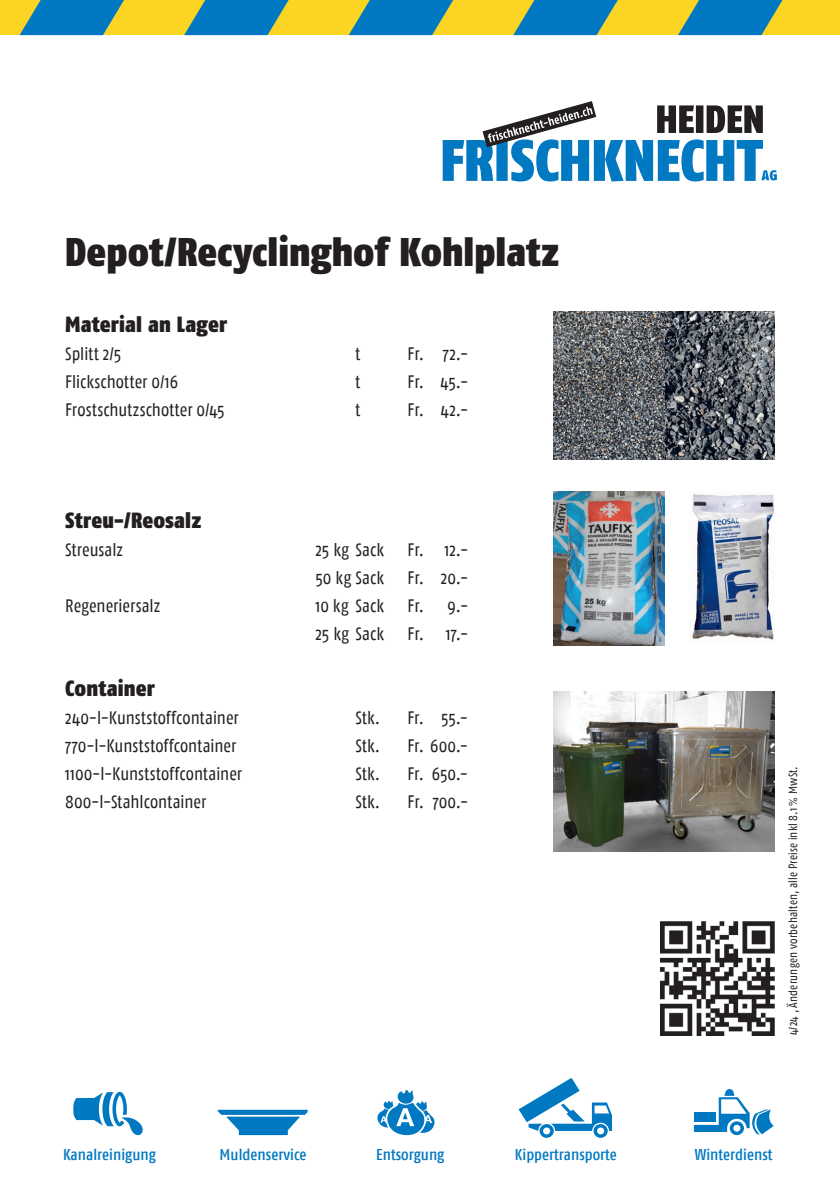
<style>
.page{position:relative;width:840px;height:1191px;background:#fff}
.page>*{position:absolute;margin:0;border:0;box-sizing:border-box;transform-origin:0 0}
.Titel{font:900 40px "Fago Co";color:#231f20}
.Grundtext{font:900 22px "Fago Co";letter-spacing:.01em;color:#231f20}
.Grundtext-2{font:18px "Fago Co";letter-spacing:.005em;color:#231f20}
.t1{font:500 15.6px "Fago Co";color:#0079c2}
.Untertitel{font:12px "Fago Co";letter-spacing:.015em;color:#231f20}
.s1{font-family:"Futura PT"}
</style>
<div class="page">
<div style="left:0;top:0;width:839px;height:35px;background:#fcd424"></div>
<svg style="left:20px;top:0;width:763px;height:35px"></svg>
<svg style="left:518px;top:1078px;width:93px;height:59px"></svg>
<svg style="left:73px;top:1091px;width:70px;height:44px"></svg>
<svg style="left:218px;top:1109px;width:89px;height:26px"></svg>
<svg style="left:377px;top:1090px;width:57px;height:45px"></svg>
<svg style="left:693px;top:1089px;width:80px;height:46px"></svg>
<svg style="left:442px;top:101px;width:334px;height:80px"></svg>
<img style="left:660px;top:921px;width:114px;height:114px">
<img style="left:553px;top:312px;width:221px;height:147px">
<img style="left:553px;top:692px;width:221px;height:159px">
<img style="left:553px;top:492px;width:110px;height:153px">
<img style="left:692px;top:494px;width:82px;height:146px">
<p class="Titel" style="left:65px;top:227px;width:495px">Depot/Recyclinghof Kohlplatz</p>
<p class="Grundtext" style="left:65px;top:311px;width:163px">Material an Lager</p>
<p class="Grundtext-2" style="left:65px;top:343px;width:57px">Splitt 2/5</p>
<p class="Grundtext-2" style="left:355px;top:343px;width:6px">t</p>
<p class="Grundtext-2" style="left:407px;top:343px;width:62px">Fr. 72.-</p>
<p class="Grundtext-2" style="left:65px;top:371px;width:114px">Flickschotter 0/16</p>
<p class="Grundtext-2" style="left:355px;top:371px;width:6px">t</p>
<p class="Grundtext-2" style="left:407px;top:371px;width:62px">Fr. 45.-</p>
<p class="Grundtext-2" style="left:65px;top:399px;width:161px">Frostschutzschotter 0/45</p>
<p class="Grundtext-2" style="left:355px;top:399px;width:6px">t</p>
<p class="Grundtext-2" style="left:407px;top:399px;width:62px">Fr. 42.-</p>
<p class="Grundtext" style="left:65px;top:507px;width:138px">Streu-/Reosalz</p>
<p class="Grundtext-2" style="left:65px;top:539px;width:59px">Streusalz</p>
<p class="Grundtext-2" style="left:315px;top:539px;width:70px">25 kg Sack</p>
<p class="Grundtext-2" style="left:407px;top:539px;width:62px">Fr. 12.-</p>
<p class="Grundtext-2" style="left:315px;top:567px;width:70px">50 kg Sack</p>
<p class="Grundtext-2" style="left:407px;top:567px;width:62px">Fr. 20.-</p>
<p class="Grundtext-2" style="left:65px;top:595px;width:96px">Regeneriersalz</p>
<p class="Grundtext-2" style="left:315px;top:595px;width:70px">10 kg Sack</p>
<p class="Grundtext-2" style="left:407px;top:595px;width:62px">Fr. 9.-</p>
<p class="Grundtext-2" style="left:315px;top:623px;width:70px">25 kg Sack</p>
<p class="Grundtext-2" style="left:407px;top:623px;width:62px">Fr. 17.-</p>
<p class="Grundtext" style="left:65px;top:675px;width:91px">Container</p>
<p class="Grundtext-2" style="left:65px;top:707px;width:175px">240-l-Kunststoffcontainer</p>
<p class="Grundtext-2" style="left:355px;top:707px;width:26px">Stk.</p>
<p class="Grundtext-2" style="left:407px;top:707px;width:62px">Fr. 55.-</p>
<p class="Grundtext-2" style="left:65px;top:735px;width:172px">770-l-Kunststoffcontainer</p>
<p class="Grundtext-2" style="left:355px;top:735px;width:26px">Stk.</p>
<p class="Grundtext-2" style="left:407px;top:735px;width:62px">Fr. 600.-</p>
<p class="Grundtext-2" style="left:65px;top:763px;width:178px">1100-l-Kunststoffcontainer</p>
<p class="Grundtext-2" style="left:355px;top:763px;width:26px">Stk.</p>
<p class="Grundtext-2" style="left:407px;top:763px;width:62px">Fr. 650.-</p>
<p class="Grundtext-2" style="left:65px;top:791px;width:142px">800-l-Stahlcontainer</p>
<p class="Grundtext-2" style="left:355px;top:791px;width:26px">Stk.</p>
<p class="Grundtext-2" style="left:407px;top:791px;width:62px">Fr. 700.-</p>
<p class="Untertitel" style="left:785px;top:1035px;width:271px;rotate:-90deg">4/24 , Änderungen vorbehalten, alle Preise inkl 8.1 <span class="s1">%</span> MwSt.</p>
<p class="t1" style="left:63px;top:1145px;width:94px">Kanalreinigung</p>
<p class="t1" style="left:219px;top:1145px;width:88px">Muldenservice</p>
<p class="t1" style="left:376px;top:1145px;width:70px">Entsorgung</p>
<p class="t1" style="left:514px;top:1145px;width:103px">Kippertransporte</p>
<p class="t1" style="left:694px;top:1145px;width:79px">Winterdienst</p>
</div>
